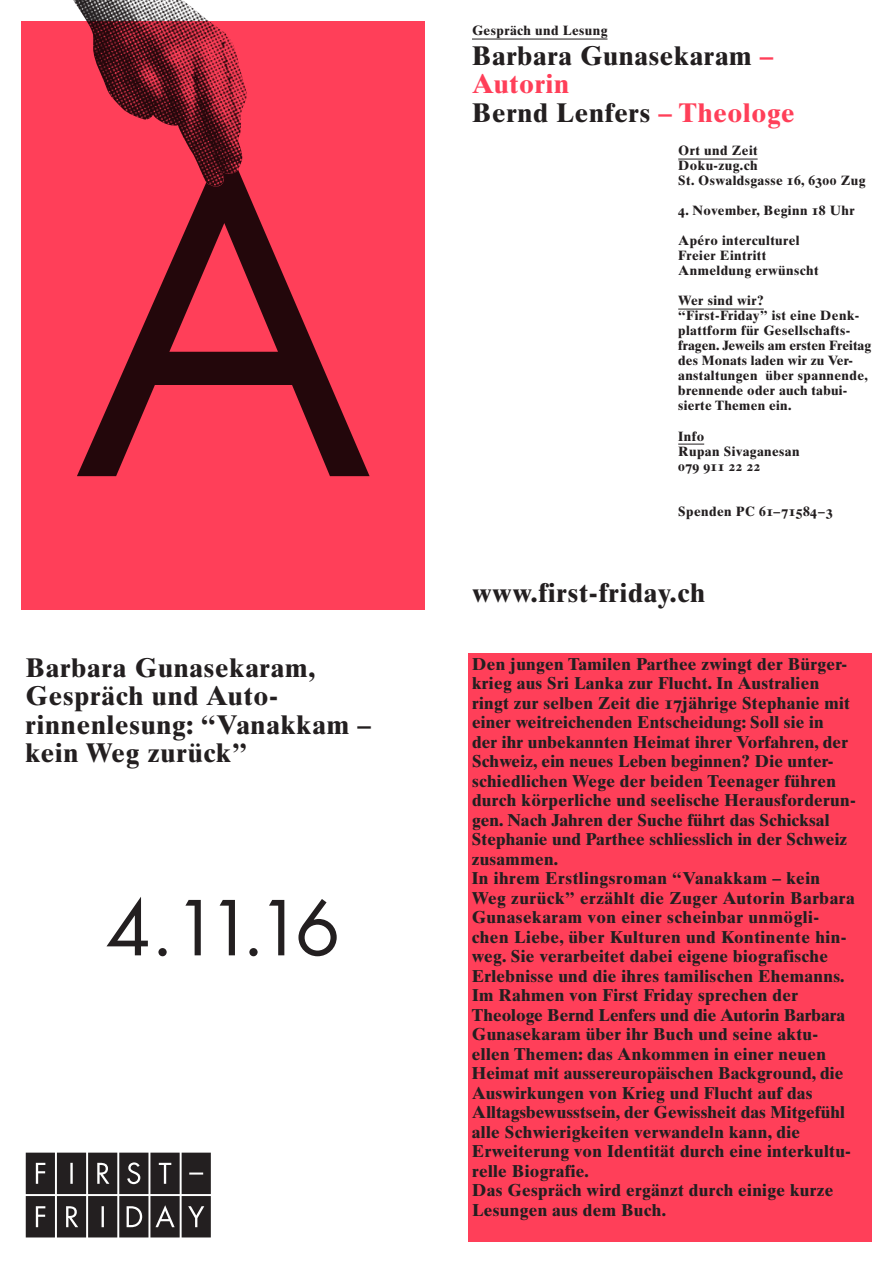
<style>
.page{position:relative;width:893px;height:1263px;background:#fff}
.page>*{position:absolute;margin:0;border:0;box-sizing:border-box;transform-origin:0 0}
.t1{font:73.5px "Futura";color:#231f20}
.t2{font:27px/28.5px "Times Ten Bold Os F";letter-spacing:.03em;color:#231f20}
.t3{font:17.25px/19.5px "Times Ten Bold Os F";letter-spacing:.02em;color:#231f20}
.t4{font:13.5px/15px "Times Ten Bold Os F";letter-spacing:.03em;color:#231f20}
.s1{color:#ff3f59}
</style>
<div class="page">
<svg style="left:26px;top:1152px;width:185px;height:85px;background:#434040"></svg>
<hr style="left:472px;top:39px;width:135px;height:1px;background:#231f20">
<hr style="left:678px;top:159px;width:80px;height:1px;background:#231f20">
<hr style="left:678px;top:309px;width:86px;height:1px;background:#231f20">
<svg style="left:678px;top:444px;width:26px;height:1px"></svg>
<div style="left:468px;top:653px;width:404px;height:589px;background:#ff3f59"></div>
<div style="left:21px;top:21px;width:404px;height:589px;background:#ff3f59"></div>
<svg style="left:77px;top:189px;width:293px;height:287px"></svg>
<img style="left:73px;top:0;width:174px;height:189px">
<h2 class="t2" style="left:26px;top:653px;width:347px">Barbara Gunasekaram,<br>Gespräch und Auto&shy;rinnenlesung: “Vanakkam – kein Weg zurück”</h2>
<h1 class="t1" style="left:106px;top:878px;width:236px">4.11.16</h1>
<p class="t4" style="left:472px;top:23px;width:137px">Gespräch und Lesung</p>
<h2 class="t2" style="left:472px;top:41px;width:324px">Barbara Gunasekaram <span class="s1">–<br>Autorin<br></span>Bernd Lenfers <span class="s1">– Theologe</span></h2>
<p class="t4" style="left:678px;top:143px;width:189px">Ort und Zeit<br>Doku-zug.ch<br>St. Oswaldsgasse 16, 6300 Zug</p>
<p class="t4" style="left:678px;top:203px;width:178px">4. November, Beginn 18 Uhr</p>
<p class="t4" style="left:678px;top:233px;width:142px">Apéro interculturel<br>Freier Eintritt<br>Anmeldung erwünscht</p>
<p class="t4" style="left:678px;top:293px;width:194px">Wer sind wir?<br>“First-Friday” ist eine Denk&shy;plattform für Gesellschafts&shy;fragen. Jeweils am ersten Freitag des Monats laden wir zu Ver&shy;anstaltungen über spannende, brennende oder auch tabui&shy;sierte Themen ein.</p>
<p class="t4" style="left:678px;top:428px;width:123px">Info<br>Rupan Sivaganesan<br>079 911 22 22</p>
<p class="t4" style="left:678px;top:503px;width:156px">Spenden PC 61–71584–3</p>
<h2 class="t2" style="left:472px;top:579px;width:235px">www.first-friday.ch</h2>
<p class="t3" style="left:472px;top:654px;width:386px">Den jungen Tamilen Parthee zwingt der Bürger&shy;krieg aus Sri Lanka zur Flucht. In Australien ringt zur selben Zeit die 17jährige Stephanie mit einer weitreichenden Entscheidung: Soll sie in<br>der ihr unbekannten Heimat ihrer Vorfahren, der Schweiz, ein neues Leben beginnen? Die unter&shy;schiedlichen Wege der beiden Teenager führen durch körperliche und seelische Herausforderun&shy;gen. Nach Jahren der Suche führt das Schicksal Stephanie und Parthee schliesslich in der Schweiz zusammen.<br>In ihrem Erstlingsroman “Vanakkam – kein Weg zurück” erzählt die Zuger Autorin Barbara Gunasekaram von einer scheinbar unmögli&shy;chen Liebe, über Kulturen und Kontinente hin&shy;weg. Sie verarbeitet dabei eigene biografische Erlebnisse und die ihres tamilischen Ehemanns.<br>Im Rahmen von First Friday sprechen der Theologe Bernd Lenfers und die Autorin Barbara Gunasekaram über ihr Buch und seine aktu&shy;ellen Themen: das Ankommen in einer neuen Heimat mit aussereuropäischen Background, die Auswirkungen von Krieg und Flucht auf das Alltagsbewusstsein, der Gewissheit das Mitgefühl alle Schwierigkeiten verwandeln kann, die Erweiterung von Identität durch eine interkultu&shy;relle Biografie.<br>Das Gespräch wird ergänzt durch einige kurze Lesungen aus dem Buch.</p>
</div>
